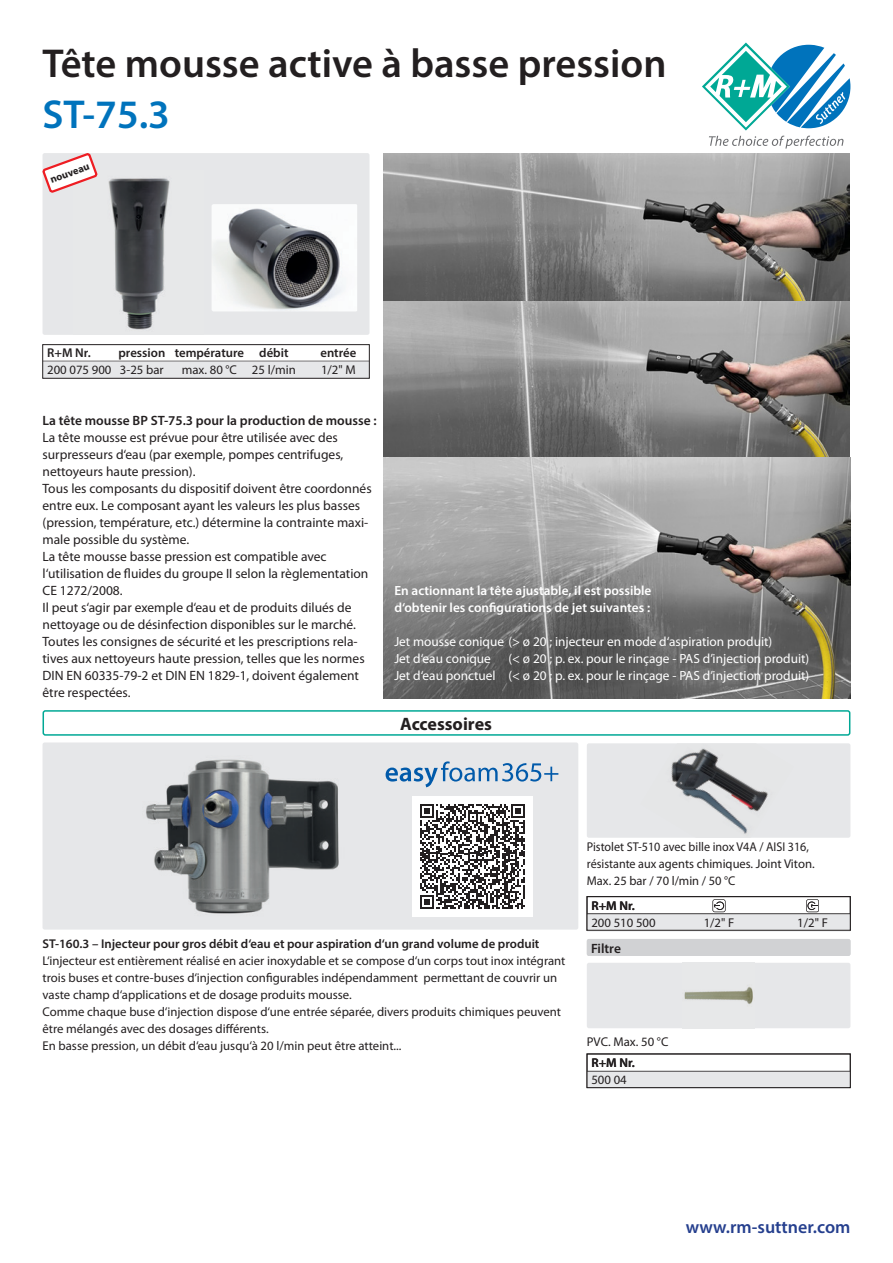
<style>
.page{position:relative;width:893px;height:1263px;background:#fff}
.page>*{position:absolute;margin:0;border:0;box-sizing:border-box;transform-origin:0 0}
.t1{font:600 40.5px "Myriad Pro";color:#231f20}
.t2{font:600 40.5px "Myriad Pro";color:#0073bc}
.t3{font:600 18px "Myriad Pro";color:#253f8e}
.t4{font:700 18px "Myriad Pro";color:#231f20}
.t5{font:13.5px/17px "Myriad Pro";color:#231f20}
.t6{font:600 13.5px "Myriad Pro";color:#231f20}
.t7{font:13.35px/17px "Myriad Pro";color:#fff}
.t8{font:600 13.35px/17px "Myriad Pro";color:#fff}
.t9{font:12.75px/17px "Myriad Pro";color:#231f20}
.t10{font:600 12.75px "Myriad Pro";color:#231f20}
.t11{font:12.75px/17px "Myriad Pro";color:#231f20;scale:.95 1}
.t12{font:700 10.5px "Myriad Pro";color:#231f20}
</style>
<div class="page">
<img style="left:383px;top:153px;width:466px;height:148px">
<img style="left:383px;top:301px;width:466px;height:156px">
<img style="left:383px;top:457px;width:467px;height:241px">
<div style="left:587px;top:963px;width:263px;height:65px;background:#e6e7e9;border-radius:2px"></div>
<img style="left:684px;top:986px;width:69px;height:18px">
<div style="left:587px;top:743px;width:263px;height:95px;background:#e6e7e9;border-radius:2px"></div>
<img style="left:671px;top:748px;width:97px;height:86px">
<div style="left:43px;top:742px;width:535px;height:187px;background:#e6e7e9;border-radius:2px"></div>
<img style="left:146px;top:759px;width:193px;height:155px">
<svg style="left:386px;top:761px;width:172px;height:26px"></svg>
<svg style="left:702px;top:43px;width:148px;height:106px"></svg>
<div style="left:43px;top:153px;width:326px;height:182px;background:#e6e7e9;border-radius:2px"></div>
<img style="left:108px;top:178px;width:62px;height:152px">
<div style="left:43px;top:361px;width:326px;height:17px;background:#e6e7e9"></div>
<div style="left:43px;top:344px;width:326px;height:34px;border:1px solid #231f20"></div>
<img style="left:212px;top:204px;width:145px;height:107px">
<svg style="left:42px;top:153px;width:56px;height:41px"></svg>
<div style="left:43px;top:710px;width:807px;height:26px;border:2px solid #00a895;border-radius:2px"></div>
<div style="left:587px;top:939px;width:263px;height:17px;background:#d1d2d4;border-radius:2px"></div>
<div style="left:587px;top:914px;width:263px;height:17px;background:#e6e7e9"></div>
<svg style="left:713px;top:899px;width:12px;height:13px"></svg>
<svg style="left:806px;top:899px;width:13px;height:13px"></svg>
<div style="left:587px;top:896px;width:263px;height:34px;border:1px solid #231f20"></div>
<div style="left:587px;top:1071px;width:263px;height:18px;background:#e6e7e9"></div>
<div style="left:587px;top:1054px;width:263px;height:34px;border:1px solid #231f20"></div>
<div style="left:412px;top:796px;width:121px;height:121px;background:#fff"></div>
<svg style="left:420px;top:804px;width:105px;height:105px"></svg>
<h1 class="t1" style="left:43px;top:37px;width:625px">Tête mousse active à basse pression</h1>
<h1 class="t2" style="left:43px;top:88px;width:129px">ST-75.3</h1>
<p class="t12" style="left:48px;top:173px;width:42px;rotate:-20deg">nouveau</p>
<p class="t10" style="left:47px;top:345px;width:45px">R+M Nr.</p>
<p class="t10" style="left:118px;top:345px;width:172px">pression température débit</p>
<p class="t10" style="left:320px;top:345px;width:37px">entrée</p>
<p class="t9" style="left:47px;top:362px;width:118px">200 075 900 3-25 bar</p>
<p class="t9" style="left:182px;top:362px;width:116px">max. 80 °C 25 l/min</p>
<p class="t9" style="left:321px;top:362px;width:36px">1/2" M</p>
<p class="t6" style="left:43px;top:412px;width:336px">La tête mousse BP ST-75.3 pour la production de mousse :</p>
<p class="t5" style="left:43px;top:429px;width:331px">La tête mousse est prévue pour être utilisée avec des surpresseurs d‘eau (par exemple, pompes centrifuges, nettoyeurs haute pression).<br>Tous les composants du dispositif doivent être coordonnés entre eux. Le composant ayant les valeurs les plus basses (pression, température, etc.) détermine la contrainte maxi&shy;male possible du système.<br>La tête mousse basse pression est compatible avec l‘utilisation de fluides du groupe II selon la règlementation CE 1272/2008.<br>Il peut s‘agir par exemple d‘eau et de produits dilués de nettoyage ou de désinfection disponibles sur le marché.<br>Toutes les consignes de sécurité et les prescriptions rela&shy;tives aux nettoyeurs haute pression, telles que les normes DIN EN 60335-79-2 et DIN EN 1829-1, doivent également être respectées.</p>
<p class="t8" style="left:394px;top:582px;width:259px">En actionnant la tête ajustable, il est possible d‘obtenir les configurations de jet suivantes :</p>
<p class="t7" style="left:394px;top:634px;width:379px">Jet mousse conique (&gt; ø 20 ; injecteur en mode d‘aspiration produit)<br>Jet d‘eau conique</p>
<p class="t7" style="left:394px;top:651px;width:416px;text-align:right">(&lt; ø 20 ; p. ex. pour le rinçage - PAS d’injection produit)<br>Jet d‘eau ponctuel (&lt; ø 20 ; p. ex. pour le rinçage - PAS d’injection produit)</p>
<h2 class="t4" style="left:400px;top:712px;width:93px">Accessoires</h2>
<p class="t11" style="left:587px;top:838px;width:241px">Pistolet ST-510 avec bille inox V4A / AISI 316, résistante aux agents chimiques. Joint Viton.<br>Max. 25 bar / 70 l/min / 50 °C</p>
<p class="t10" style="left:591px;top:898px;width:45px">R+M Nr.</p>
<p class="t9" style="left:591px;top:914px;width:66px">200 510 500</p>
<p class="t9" style="left:704px;top:914px;width:32px">1/2" F</p>
<p class="t9" style="left:797px;top:914px;width:32px">1/2" F</p>
<p class="t10" style="left:43px;top:936px;width:498px">ST-160.3 – Injecteur pour gros débit d‘eau et pour aspiration d‘un grand volume de produit</p>
<p class="t9" style="left:43px;top:953px;width:524px">L‘injecteur est entièrement réalisé en acier inoxydable et se compose d‘un corps tout inox intégrant trois buses et contre-buses d‘injection configurables indépendamment permettant de couvrir un vaste champ d‘applications et de dosage produits mousse.<br>Comme chaque buse d‘injection dispose d‘une entrée séparée, divers produits chimiques peuvent être mélangés avec des dosages différents.<br>En basse pression, un débit d‘eau jusqu‘à 20 l/min peut être atteint...</p>
<p class="t9" style="left:587px;top:1033px;width:83px">PVC. Max. 50 °C</p>
<p class="t10" style="left:591px;top:1055px;width:45px">R+M Nr.</p>
<p class="t9" style="left:591px;top:1072px;width:37px">500 04</p>
<h2 class="t3" style="left:686px;top:1215px;width:166px">www.rm-suttner.com</h2>
</div>
